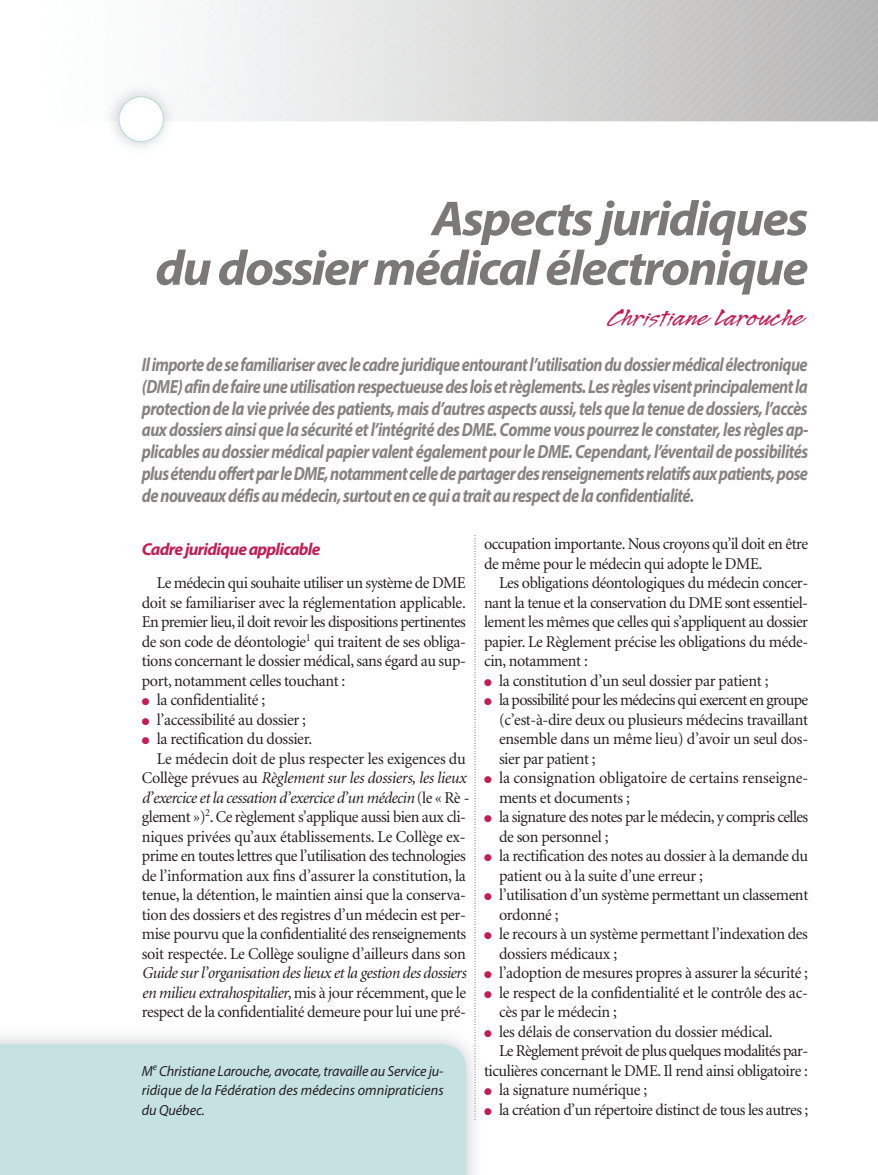
<style>
.page{position:relative;width:878px;height:1175px;background:#fff}
.page>*{position:absolute;margin:0;border:0;box-sizing:border-box;transform-origin:0 0}
.t1{font:italic 700 49.5px/49.5px "Myriad Pro";letter-spacing:-.035em;color:#7b7877;text-align:right;scale:1.05 1}
.t2{font:27px "Legault Std";color:#c31e53;scale:1.2 1}
.t3{font:italic 700 19.2px/21.8px "Myriad Pro";letter-spacing:-.035em;color:#878383;text-align:justify;scale:.85 1}
.t4{font:italic 700 17.25px "Myriad Pro";letter-spacing:-.04em;color:#c31e53}
.t5{font:16.5px/19.5px "Minion";letter-spacing:-.025em;color:#231f20}
.t6{font:italic 16.5px/19.5px "Minion";letter-spacing:-.03em;color:#231f20;text-align:justify}
.t7{font:16.5px/19.5px "Minion";letter-spacing:-.005em;color:#231f20}
.t8{font:italic 14.7px/19.5px "Myriad Pro";letter-spacing:.005em;color:#231f20;text-align:justify}
.s1{color:#c31e53}
.s2{font-style:normal}
</style>
<div class="page">
<svg style="left:474px;top:538px;width:1px;height:487px"></svg>
<img style="left:0;top:1027px;width:476px;height:147px">
<img style="left:474px;top:1027px;width:1px;height:40px">
<div style="left:0;top:1044px;width:466px;height:130px;background:#c5e1e2"></div>
<h1 class="t1" style="left:155px;top:198px;width:623px">Aspects juridiques<br>du dossier médical électronique</h1>
<h2 class="t2" style="left:608px;top:299px;width:164px">Christiane Larouche</h2>
<p class="t3" style="left:142px;top:355px;width:785px">Il importe de se familiariser avec le cadre juridique entourant l’utilisation du dossier médical électronique (DME) afin de faire une utilisation respectueuse des lois et règlements. Les règles visent principalement la protection de la vie privée des patients, mais d’autres aspects aussi, tels que la tenue de dossiers, l’accès aux dossiers ainsi que la sécurité et l’intégrité des DME. Comme vous pourrez le constater, les règles ap&shy;plicables au dossier médical papier valent également pour le DME. Cependant, l’éventail de possibilités plus étendu offert par le DME, notamment celle de partager des renseignements relatifs aux patients, pose de nouveaux défis au médecin, surtout en ce qui a trait au respect de la confidentialité.</p>
<p class="t4" style="left:142px;top:542px;width:180px">Cadre juridique applicable</p>
<p class="t5" style="left:142px;top:574px;width:325px;text-align:justify;text-indent:15px">Le médecin qui souhaite utiliser un système de DME doit se familiariser avec la réglementation applicable.<br>En premier lieu, il doit revoir les dispositions pertinentes de son code de déontologie<sup>1</sup> qui traitent de ses obliga&shy;tions concernant le dossier médical, sans égard au sup&shy;port, notamment celles touchant :</p>
<p class="t5" style="left:142px;top:691px;width:125px"><span class="s1">●</span> la confidentialité ;</p>
<p class="t5" style="left:142px;top:711px;width:166px"><span class="s1">●</span> l’accessibilité au dossier ;</p>
<p class="t5" style="left:142px;top:730px;width:172px"><span class="s1">●</span> la rectification du dossier.</p>
<p class="t5" style="left:157px;top:750px;width:310px">Le médecin doit de plus respecter les exigences du</p>
<p class="t6" style="left:142px;top:769px;width:326px"><span class="s2">Collège prévues au</span> Règlement sur les dossiers, les lieux</p>
<p class="t6" style="left:142px;top:789px;width:329px">d’exercice et la cessation d’exercice d’un médecin <span class="s2">(le « Rè -</span></p>
<p class="t5" style="left:142px;top:808px;width:325px">gle ment »)<sup>2</sup>. Ce règlement s’applique aussi bien aux cli-</p>
<p class="t5" style="left:142px;top:828px;width:325px">niques privées qu’aux établissements. Le Collège ex-</p>
<p class="t5" style="left:142px;top:847px;width:325px">prime en toutes lettres que l’utilisation des technologies</p>
<p class="t5" style="left:142px;top:867px;width:325px">de l’information aux fins d’assurer la constitution, la</p>
<p class="t5" style="left:142px;top:886px;width:325px">tenue, la détention, le maintien ainsi que la conserva-</p>
<p class="t5" style="left:142px;top:906px;width:325px">tion des dossiers et des registres d’un médecin est per-</p>
<p class="t5" style="left:142px;top:925px;width:326px">mise pourvu que la confidentialité des renseignements</p>
<p class="t5" style="left:142px;top:945px;width:325px">soit respectée. Le Collège souligne d’ailleurs dans son</p>
<p class="t6" style="left:142px;top:964px;width:326px">Guide sur l’organisation des lieux et la gestion des dossiers en milieu extrahospitalier<span class="s2">, mis à jour récemment, que le respect de la confidentialité demeure pour lui une pré-</span></p>
<p class="t8" style="left:142px;top:1062px;width:303px">M<sup>e</sup> Christiane Larouche, avocate, travaille au Service ju&shy;ridique de la Fédération des médecins omnipraticiens du Québec.</p>
<p class="t5" style="left:484px;top:535px;width:325px">occupation importante. Nous croyons qu’il doit en être de même pour le médecin qui adopte le DME.</p>
<p class="t5" style="left:484px;top:574px;width:326px;text-align:justify;text-indent:15px">Les obligations déontologiques du médecin concer&shy;nant la tenue et la conservation du DME sont essentiel&shy;lement les mêmes que celles qui s’appliquent au dossier papier. Le Règlement précise les obligations du méde&shy;cin, notamment :</p>
<p class="t5" style="left:484px;top:672px;width:286px"><span class="s1">●</span> la constitution d’un seul dossier par patient ;</p>
<p class="t5" style="left:499px;top:691px;width:311px;text-align:justify;text-indent:-15px"><span class="s1">●</span> la possibilité pour les médecins qui exercent en groupe (c’est-à-dire deux ou plusieurs médecins travaillant ensemble dans un même lieu) d’avoir un seul dos&shy;sier par patient ;</p>
<p class="t7" style="left:499px;top:769px;width:311px;text-indent:-15px"><span class="s1">●</span> la consignation obligatoire de certains renseigne&shy;ments et documents ;</p>
<p class="t5" style="left:499px;top:808px;width:311px;text-indent:-15px"><span class="s1">●</span> la signature des notes par le médecin, y compris celles de son personnel ;</p>
<p class="t5" style="left:499px;top:847px;width:311px;text-indent:-15px"><span class="s1">●</span> la rectification des notes au dossier à la demande du patient ou à la suite d’une erreur ;</p>
<p class="t5" style="left:499px;top:886px;width:311px;text-indent:-15px"><span class="s1">●</span> l’utilisation d’un système permettant un classement ordonné ;</p>
<p class="t5" style="left:499px;top:925px;width:310px;text-indent:-15px"><span class="s1">●</span> le recours à un système permettant l’indexation des dossiers médicaux ;</p>
<p class="t5" style="left:484px;top:964px;width:325px"><span class="s1">●</span> l’adoption de mesures propres à assurer la sécurité ;</p>
<p class="t5" style="left:499px;top:984px;width:310px;text-indent:-15px"><span class="s1">●</span> le respect de la confidentialité et le contrôle des ac&shy;cès par le médecin ;</p>
<p class="t5" style="left:484px;top:1023px;width:290px"><span class="s1">●</span> les délais de conservation du dossier médical.</p>
<p class="t5" style="left:499px;top:1042px;width:311px">Le Règlement prévoit de plus quelques modalités par-</p>
<p class="t5" style="left:484px;top:1062px;width:325px">ticulières concernant le DME. Il rend ainsi obligatoire :</p>
<p class="t5" style="left:484px;top:1081px;width:165px"><span class="s1">●</span> la signature numérique ;</p>
<p class="t5" style="left:484px;top:1101px;width:326px"><span class="s1">●</span> la création d’un répertoire distinct de tous les autres ;</p>
</div>
